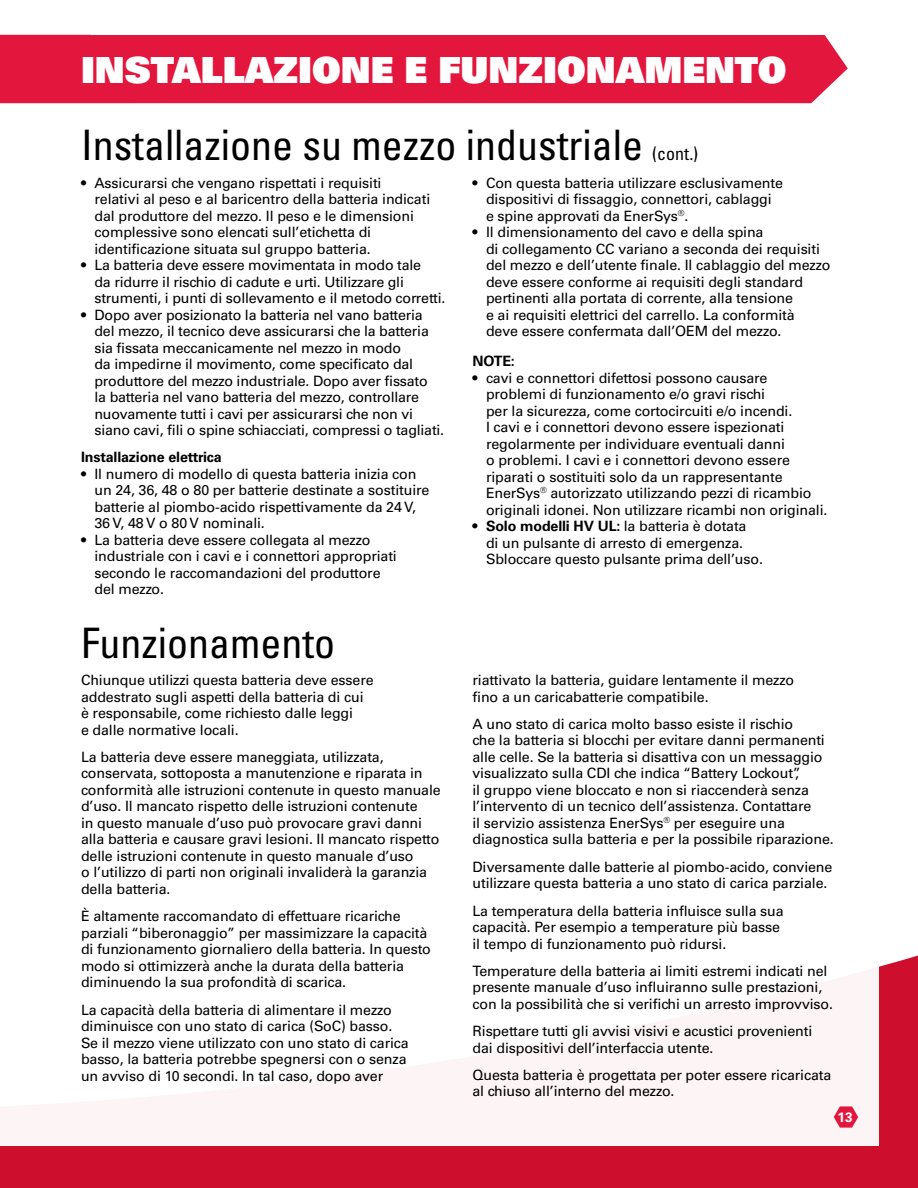
<style>
.page{position:relative;width:918px;height:1188px;background:#fff}
.page>*{position:absolute;margin:0;border:0;box-sizing:border-box;transform-origin:0 0}
.Labels{font:condensed 42px "Univers LT Std";color:#000}
.t1{font:36px "Univers LT Std X Black";color:#fff}
.Labels-2{font:condensed 18px "Univers LT Std";color:#000}
.Labels-3{font:14.25px/16.5px "Univers LT Std";letter-spacing:-.01em;color:#000}
.Labels-4{font:700 14.25px "Univers LT Std";letter-spacing:-.01em;color:#000}
.t2{font:700 13.5px "Univers LT Std";color:#fff}
.s1{font-weight:700}
</style>
<div class="page">
<div style="left:0;top:955px;width:918px;height:233px;background:#ce0e2d"></div>
<div style="left:0;top:857px;width:879px;height:289px;background:#fff"></div>
<div style="left:135px;top:35px;width:713px;height:68px;background:#e3173e"></div>
<div style="left:0;top:35px;width:135px;height:68px;background:#e3173e"></div>
<svg style="left:834px;top:1106px;width:24px;height:22px"></svg>
<p class="t1" style="left:81px;top:46px;width:707px">INSTALLAZIONE E FUNZIONAMENTO</p>
<p class="Labels" style="left:81px;top:118px;width:564px">Installazione su mezzo industriale</p>
<p class="Labels-2" style="left:652px;top:142px;width:48px">(cont.)</p>
<p class="Labels-3" style="left:94px;top:174px;width:337px;text-indent:-14px">• Assicurarsi che vengano rispettati i requisiti relativi al peso e al baricentro della batteria indicati dal produttore del mezzo. Il peso e le dimensioni complessive sono elencati sull’etichetta di identificazione situata sul gruppo batteria.</p>
<p class="Labels-3" style="left:94px;top:257px;width:352px;text-indent:-14px">• La batteria deve essere movimentata in modo tale<br>da ridurre il rischio di cadute e urti. Utilizzare gli strumenti, i punti di sollevamento e il metodo corretti.</p>
<p class="Labels-3" style="left:94px;top:306px;width:351px;text-indent:-14px">• Dopo aver posizionato la batteria nel vano batteria del mezzo, il tecnico deve assicurarsi che la batteria sia fissata meccanicamente nel mezzo in modo<br>da impedirne il movimento, come specificato dal produttore del mezzo industriale. Dopo aver fissato<br>la batteria nel vano batteria del mezzo, controllare nuovamente tutti i cavi per assicurarsi che non vi siano cavi, fili o spine schiacciati, compressi o tagliati.</p>
<p class="Labels-4" style="left:81px;top:449px;width:142px">Installazione elettrica</p>
<p class="Labels-3" style="left:94px;top:466px;width:337px;text-indent:-14px">• Il numero di modello di questa batteria inizia con un 24, 36, 48 o 80 per batterie destinate a sostituire batterie al piombo-acido rispettivamente da 24 V, 36 V, 48 V o 80 V nominali.</p>
<p class="Labels-3" style="left:94px;top:532px;width:304px;text-indent:-14px">• La batteria deve essere collegata al mezzo industriale con i cavi e i connettori appropriati secondo le raccomandazioni del produttore del mezzo.</p>
<p class="Labels" style="left:81px;top:617px;width:256px">Funzionamento</p>
<p class="Labels-3" style="left:81px;top:672px;width:294px">Chiunque utilizzi questa batteria deve essere addestrato sugli aspetti della batteria di cui è responsabile, come richiesto dalle leggi<br>e dalle normative locali.</p>
<p class="Labels-3" style="left:81px;top:749px;width:361px">La batteria deve essere maneggiata, utilizzata, conservata, sottoposta a manutenzione e riparata in conformità alle istruzioni contenute in questo manuale d’uso. Il mancato rispetto delle istruzioni contenute<br>in questo manuale d’uso può provocare gravi danni alla batteria e causare gravi lesioni. Il mancato rispetto delle istruzioni contenute in questo manuale d’uso<br>o l’utilizzo di parti non originali invaliderà la garanzia della batteria.</p>
<p class="Labels-3" style="left:81px;top:908px;width:351px">È altamente raccomandato di effettuare ricariche parziali “biberonaggio” per massimizzare la capacità di funzionamento giornaliero della batteria. In questo modo si ottimizzerà anche la durata della batteria diminuendo la sua profondità di scarica.</p>
<p class="Labels-3" style="left:81px;top:1001px;width:329px">La capacità della batteria di alimentare il mezzo diminuisce con uno stato di carica (SoC) basso.<br>Se il mezzo viene utilizzato con uno stato di carica basso, la batteria potrebbe spegnersi con o senza un avviso di 10 secondi. In tal caso, dopo aver</p>
<p class="Labels-3" style="left:486px;top:174px;width:298px;text-indent:-14px">• Con questa batteria utilizzare esclusivamente dispositivi di fissaggio, connettori, cablaggi e spine approvati da EnerSys<sup>®</sup>.</p>
<p class="Labels-3" style="left:486px;top:224px;width:346px;text-indent:-14px">• Il dimensionamento del cavo e della spina<br>di collegamento CC variano a seconda dei requisiti del mezzo e dell’utente finale. Il cablaggio del mezzo deve essere conforme ai requisiti degli standard pertinenti alla portata di corrente, alla tensione<br>e ai requisiti elettrici del carrello. La conformità deve essere confermata dall’OEM del mezzo.</p>
<p class="Labels-4" style="left:472px;top:353px;width:44px">NOTE:</p>
<p class="Labels-3" style="left:486px;top:369px;width:343px;text-indent:-14px">• cavi e connettori difettosi possono causare problemi di funzionamento e/o gravi rischi<br>per la sicurezza, come cortocircuiti e/o incendi.<br>I cavi e i connettori devono essere ispezionati regolarmente per individuare eventuali danni<br>o problemi. I cavi e i connettori devono essere riparati o sostituiti solo da un rappresentante EnerSys<sup>®</sup> autorizzato utilizzando pezzi di ricambio originali idonei. Non utilizzare ricambi non originali.</p>
<p class="Labels-3" style="left:486px;top:518px;width:278px;text-indent:-14px"><span class="s1">• Solo modelli HV UL:</span> la batteria è dotata<br>di un pulsante di arresto di emergenza.<br>Sbloccare questo pulsante prima dell’uso.</p>
<p class="Labels-3" style="left:472px;top:672px;width:323px">riattivato la batteria, guidare lentamente il mezzo fino a un caricabatterie compatibile.</p>
<p class="Labels-3" style="left:472px;top:716px;width:363px">A uno stato di carica molto basso esiste il rischio<br>che la batteria si blocchi per evitare danni permanenti alle celle. Se la batteria si disattiva con un messaggio visualizzato sulla CDI che indica “Battery Lockout”,<br>il gruppo viene bloccato e non si riaccenderà senza l’intervento di un tecnico dell’assistenza. Contattare<br>il servizio assistenza EnerSys<sup>®</sup> per eseguire una diagnostica sulla batteria e per la possibile riparazione.</p>
<p class="Labels-3" style="left:472px;top:859px;width:361px">Diversamente dalle batterie al piombo-acido, conviene utilizzare questa batteria a uno stato di carica parziale.</p>
<p class="Labels-3" style="left:472px;top:902px;width:313px">La temperatura della batteria influisce sulla sua capacità. Per esempio a temperature più basse il tempo di funzionamento può ridursi.</p>
<p class="Labels-3" style="left:472px;top:963px;width:362px">Temperature della batteria ai limiti estremi indicati nel presente manuale d’uso influiranno sulle prestazioni, con la possibilità che si verifichi un arresto improvviso.</p>
<p class="Labels-3" style="left:472px;top:1023px;width:341px">Rispettare tutti gli avvisi visivi e acustici provenienti dai dispositivi dell’interfaccia utente.</p>
<p class="Labels-3" style="left:472px;top:1067px;width:360px">Questa batteria è progettata per poter essere ricaricata al chiuso all’interno del mezzo.</p>
<p class="t2" style="left:837px;top:1109px;width:17px">13</p>
</div>
